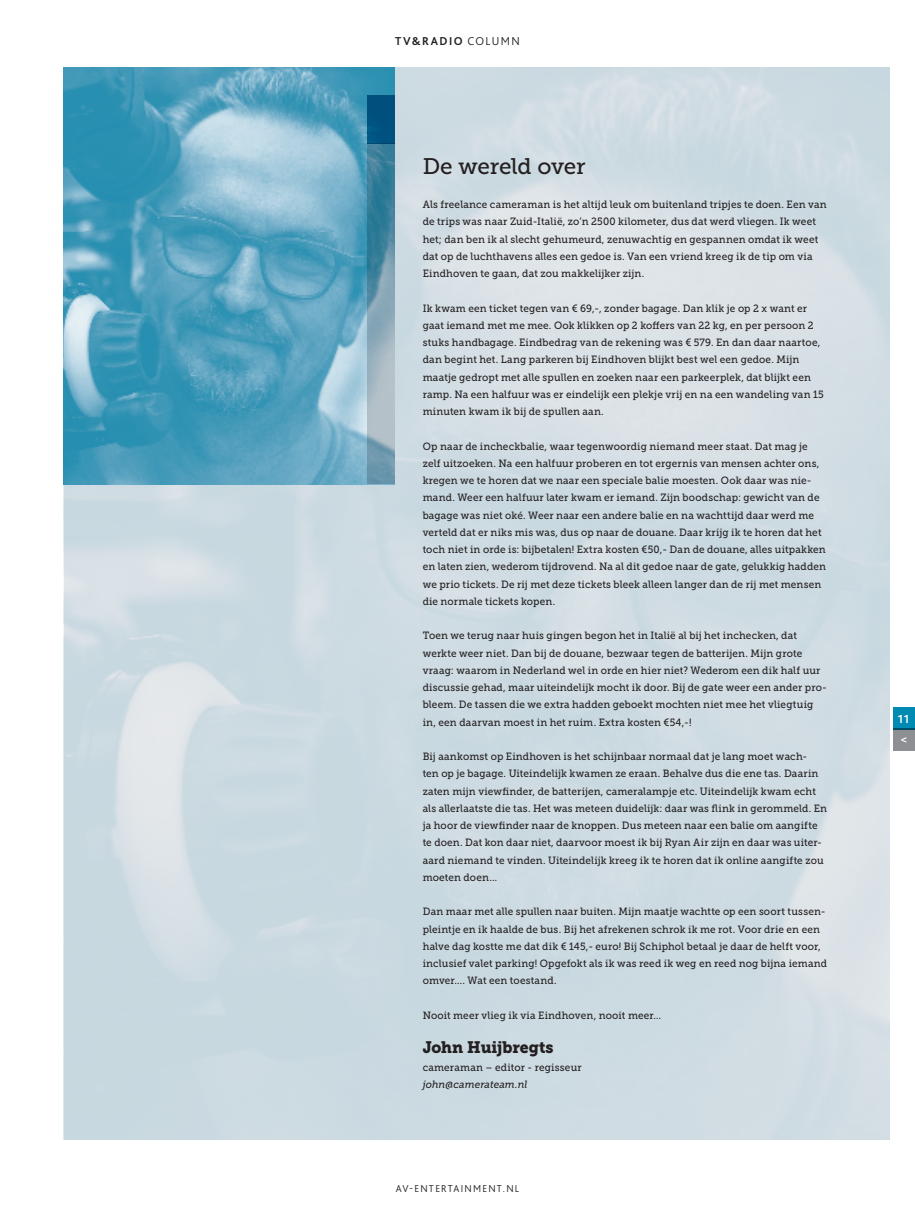
<style>
.page{position:relative;width:915px;height:1212px;background:#fff}
.page>*{position:absolute;margin:0;border:0;box-sizing:border-box;transform-origin:0 0}
.fotobijschrift{font:22.5px "Museo Slab 500";letter-spacing:-.01em;color:#231f20}
.fotobijschrift-2{font:16.5px "Museo Slab 900";color:#231f20;scale:.95 1}
.kop_alinea{font:700 12px "Bliss 2";letter-spacing:.125em;color:#231f20}
.kop_alinea-2{font:700 12px "Bliss 2";color:#fff}
.fotobijschrift-3{font:10.5px/17.2px "Museo Slab 500";letter-spacing:.015em;color:#231f20;scale:.95 1}
.kop_alinea-3{font:300 10.5px "Bliss 2";letter-spacing:.125em;color:#231f20}
.fotobijschrift-4{font:italic 10.5px "Museo Slab 500";letter-spacing:.01em;color:#231f20;scale:.95 1}
.s1{font-weight:300}
</style>
<div class="page">
<img style="left:64px;top:67px;width:825px;height:1072px">
<img style="left:64px;top:68px;width:330px;height:416px">
<div style="left:367px;top:96px;width:27px;height:48px;background:#00507e"></div>
<svg style="left:367px;top:144px;width:27px;height:340px;background:#709bae"></svg>
<div style="left:893px;top:728px;width:21px;height:22px;background:#8d8f92"></div>
<div style="left:893px;top:707px;width:21px;height:22px;background:#018bb3"></div>
<p class="kop_alinea" style="left:395px;top:33px;width:126px">TV&amp;RADIO <span class="s1">COLUMN</span></p>
<p class="fotobijschrift" style="left:422px;top:153px;width:164px">De wereld over</p>
<p class="fotobijschrift-3" style="left:422px;top:196px;width:426px">Als freelance cameraman is het altijd leuk om buitenland tripjes te doen. Een van de trips was naar Zuid-Italië, zo’n 2500 kilometer, dus dat werd vliegen. Ik weet het; dan ben ik al slecht gehumeurd, zenuwachtig en gespannen omdat ik weet dat op de luchthavens alles een gedoe is. Van een vriend kreeg ik de tip om via Eindhoven te gaan, dat zou makkelijker zijn.</p>
<p class="fotobijschrift-3" style="left:422px;top:299px;width:420px">Ik kwam een ticket tegen van € 69,-, zonder bagage. Dan klik je op 2 x want er gaat iemand met me mee. Ook klikken op 2 koffers van 22 kg, en per persoon 2 stuks handbagage. Eindbedrag van de rekening was € 579. En dan daar naartoe, dan begint het. Lang parkeren bij Eindhoven blijkt best wel een gedoe. Mijn</p>
<p class="fotobijschrift-3" style="left:422px;top:368px;width:423px">maatje gedropt met alle spullen en zoeken naar een parkeerplek, dat blijkt een ramp. Na een halfuur was er eindelijk een plekje vrij en na een wandeling van 15 minuten kwam ik bij de spullen aan.</p>
<p class="fotobijschrift-3" style="left:422px;top:437px;width:426px">Op naar de incheckbalie, waar tegenwoordig niemand meer staat. Dat mag je zelf uitzoeken. Na een halfuur proberen en tot ergernis van mensen achter ons, kregen we te horen dat we naar een speciale balie moesten. Ook daar was nie&shy;mand. Weer een halfuur later kwam er iemand. Zijn boodschap: gewicht van de bagage was niet oké. Weer naar een andere balie en na wachttijd daar werd me verteld dat er niks mis was, dus op naar de douane. Daar krijg ik te horen dat het toch niet in orde is: bijbetalen! Extra kosten €50,- Dan de douane, alles uitpakken en laten zien, wederom tijdrovend. Na al dit gedoe naar de gate, gelukkig hadden we prio tickets. De rij met deze tickets bleek alleen langer dan de rij met mensen die normale tickets kopen.</p>
<p class="fotobijschrift-3" style="left:422px;top:627px;width:427px">Toen we terug naar huis gingen begon het in Italië al bij het inchecken, dat werkte weer niet. Dan bij de douane, bezwaar tegen de batterijen. Mijn grote vraag: waarom in Nederland wel in orde en hier niet? Wederom een dik half uur discussie gehad, maar uiteindelijk mocht ik door. Bij de gate weer een ander pro&shy;bleem. De tassen die we extra hadden geboekt mochten niet mee het vliegtuig in, een daarvan moest in het ruim. Extra kosten €54,-!</p>
<p class="fotobijschrift-3" style="left:422px;top:748px;width:427px">Bij aankomst op Eindhoven is het schijnbaar normaal dat je lang moet wach-<br>ten op je bagage. Uiteindelijk kwamen ze eraan. Behalve dus die ene tas. Daarin zaten mijn viewfinder, de batterijen, cameralampje etc. Uiteindelijk kwam echt als allerlaatste die tas. Het was meteen duidelijk: daar was flink in gerommeld. En ja hoor de viewfinder naar de knoppen. Dus meteen naar een balie om aangifte te doen. Dat kon daar niet, daarvoor moest ik bij Ryan Air zijn en daar was uiter&shy;aard niemand te vinden. Uiteindelijk kreeg ik te horen dat ik online aangifte zou moeten doen…</p>
<p class="fotobijschrift-3" style="left:422px;top:903px;width:427px">Dan maar met alle spullen naar buiten. Mijn maatje wachtte op een soort tussen&shy;pleintje en ik haalde de bus. Bij het afrekenen schrok ik me rot. Voor drie en een halve dag kostte me dat dik € 145,- euro! Bij Schiphol betaal je daar de helft voor, inclusief valet parking! Opgefokt als ik was reed ik weg en reed nog bijna iemand omver…. Wat een toestand.</p>
<p class="fotobijschrift-3" style="left:422px;top:1007px;width:252px">Nooit meer vlieg ik via Eindhoven, nooit meer…</p>
<p class="fotobijschrift-2" style="left:422px;top:1038px;width:139px">John Huijbregts</p>
<p class="fotobijschrift-3" style="left:422px;top:1058px;width:169px">cameraman – editor - regisseur</p>
<p class="fotobijschrift-4" style="left:422px;top:1078px;width:112px">john@camerateam.nl</p>
<p class="kop_alinea-3" style="left:395px;top:1182px;width:125px">AV-ENTERTAINMENT.NL</p>
<p class="kop_alinea-2" style="left:897px;top:711px;width:13px">11</p>
<p class="kop_alinea-2" style="left:900px;top:732px;width:8px">&lt;</p>
</div>
